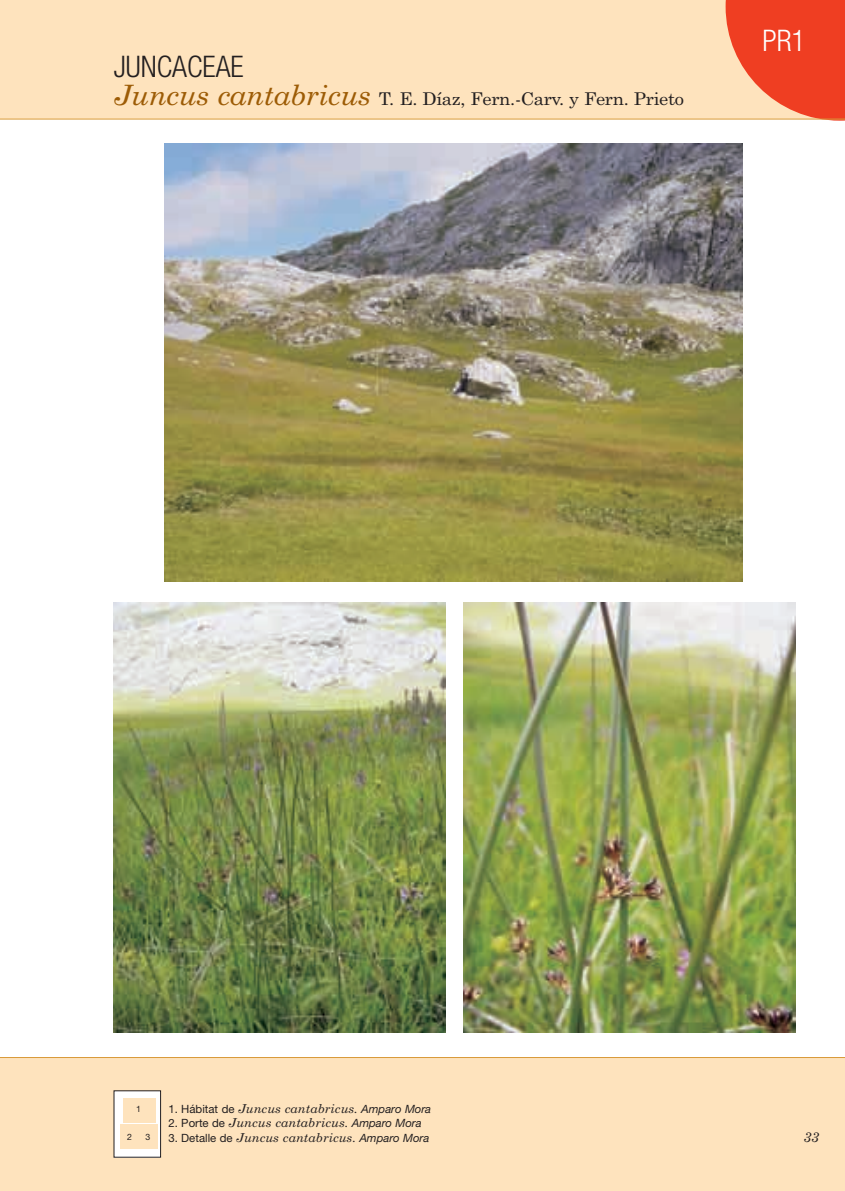
<style>
.page{position:relative;width:845px;height:1191px;background:#fff}
.page>*{position:absolute;margin:0;border:0;box-sizing:border-box;transform-origin:0 0}
.t1{font:300 condensed 29.75px "Helvetica Neue";color:#231f20}
.t2{font:300 condensed 29.75px "Helvetica Neue";color:#fff}
.t3{font:17.5px "Century Schoolbook";letter-spacing:-.015em;color:#231f20;scale:1.05 1}
.t4{font:italic 14px "Century Schoolbook";color:#231f20}
.t5{font:italic 12.25px "Century Schoolbook";color:#231f20;scale:1.05 1}
.t6{font:8.75px "Helvetica Neue";color:#231f20}
.s1{font-style:italic;font-size:28px;color:#9d5c06}
.s2{font-family:"Helvetica Neue";font-style:normal;font-size:11.38px}
.s3{font-family:"Helvetica Neue";font-size:11.38px}
</style>
<div class="page">
<img style="left:0;top:0;width:844px;height:1191px">
<h1 class="t1" style="left:114px;top:56px;width:131px">JUNCACEAE</h1>
<h2 class="t3" style="left:114px;top:92px;width:544px"><span class="s1">Juncus cantabricus</span> T. E. Díaz, Fern.-Carv. y Fern. Prieto</h2>
<h1 class="t2" style="left:762px;top:30px;width:45px">PR1</h1>
<p class="t6" style="left:136px;top:1105px;width:6px">1</p>
<p class="t6" style="left:127px;top:1133px;width:6px">2</p>
<p class="t6" style="left:145px;top:1133px;width:6px">3</p>
<p class="t5" style="left:168px;top:1103px;width:252px"><span class="s2">1. Hábitat de</span> Juncus cantabricus. <span class="s3">Amparo Mora</span></p>
<p class="t5" style="left:168px;top:1118px;width:243px"><span class="s2">2. Porte de</span> Juncus cantabricus. <span class="s3">Amparo Mora</span></p>
<p class="t5" style="left:168px;top:1133px;width:250px"><span class="s2">3. Detalle de</span> Juncus cantabricus. <span class="s3">Amparo Mora</span></p>
<p class="t4" style="left:802px;top:1131px;width:17px">33</p>
</div>
